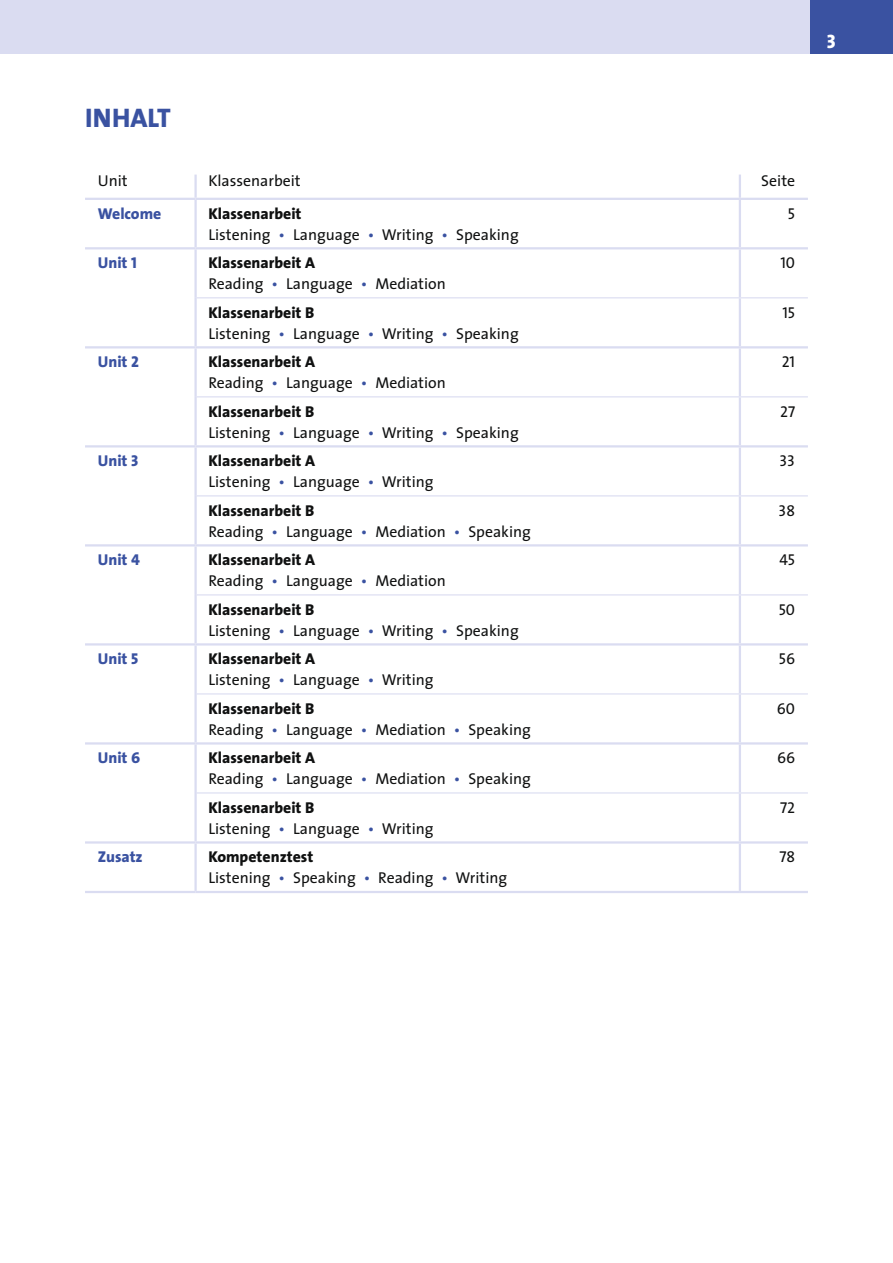
<style>
.page{position:relative;width:893px;height:1263px;background:#fff}
.page>*{position:absolute;margin:0;border:0;box-sizing:border-box;transform-origin:0 0}
.t1{font:700 27px "The Sans CV Extra";color:#3a52a1}
._81_Pagina{font:19.5px "The Sans CV Extra Bold Caps";color:#fff}
.t2{font:15.75px "The Sans CV";color:#101111}
.t3{font:700 15.75px "The Sans CV Extra";color:#101111}
.t4{font:700 15.75px "The Sans CV Extra";color:#3a52a1}
.t5{font:15.75px "The Sans CV Caps";color:#101111}
.s1{color:#3a52a1}
.s2{font-family:"The Sans CV Extra Bold Caps";font-weight:400}
</style>
<div class="page">
<hr style="left:194px;top:175px;width:3px;height:23px;background:#dadcf1">
<hr style="left:85px;top:198px;width:111px;height:2px;background:#dadcf1">
<hr style="left:85px;top:247px;width:111px;height:2px;background:#dadcf1">
<hr style="left:85px;top:346px;width:111px;height:2px;background:#dadcf1">
<hr style="left:85px;top:445px;width:111px;height:2px;background:#dadcf1">
<hr style="left:85px;top:544px;width:111px;height:2px;background:#dadcf1">
<hr style="left:85px;top:643px;width:111px;height:2px;background:#dadcf1">
<hr style="left:85px;top:742px;width:111px;height:2px;background:#dadcf1">
<hr style="left:85px;top:841px;width:111px;height:2px;background:#dadcf1">
<hr style="left:739px;top:175px;width:2px;height:23px;background:#dadcf1">
<hr style="left:196px;top:198px;width:544px;height:2px;background:#dadcf1">
<hr style="left:194px;top:200px;width:3px;height:47px;background:#dadcf1">
<hr style="left:740px;top:198px;width:68px;height:2px;background:#dadcf1">
<hr style="left:739px;top:200px;width:2px;height:47px;background:#dadcf1">
<hr style="left:196px;top:247px;width:544px;height:2px;background:#dadcf1">
<hr style="left:194px;top:249px;width:3px;height:49px;background:#dadcf1">
<hr style="left:740px;top:247px;width:68px;height:2px;background:#dadcf1">
<hr style="left:739px;top:249px;width:2px;height:48px;background:#dadcf1">
<hr style="left:194px;top:298px;width:3px;height:48px;background:#dadcf1">
<hr style="left:739px;top:298px;width:2px;height:48px;background:#dadcf1">
<hr style="left:197px;top:297px;width:543px;height:1px;background:#dadcf1">
<hr style="left:740px;top:297px;width:68px;height:1px;background:#dadcf1">
<hr style="left:196px;top:346px;width:544px;height:2px;background:#dadcf1">
<hr style="left:194px;top:348px;width:3px;height:49px;background:#dadcf1">
<hr style="left:740px;top:346px;width:68px;height:2px;background:#dadcf1">
<hr style="left:739px;top:348px;width:2px;height:48px;background:#dadcf1">
<hr style="left:194px;top:397px;width:3px;height:48px;background:#dadcf1">
<hr style="left:739px;top:397px;width:2px;height:48px;background:#dadcf1">
<hr style="left:197px;top:396px;width:543px;height:1px;background:#dadcf1">
<hr style="left:740px;top:396px;width:68px;height:1px;background:#dadcf1">
<hr style="left:196px;top:445px;width:544px;height:2px;background:#dadcf1">
<hr style="left:194px;top:447px;width:3px;height:49px;background:#dadcf1">
<hr style="left:740px;top:445px;width:68px;height:2px;background:#dadcf1">
<hr style="left:739px;top:447px;width:2px;height:48px;background:#dadcf1">
<hr style="left:194px;top:496px;width:3px;height:48px;background:#dadcf1">
<hr style="left:739px;top:496px;width:2px;height:48px;background:#dadcf1">
<hr style="left:197px;top:495px;width:543px;height:1px;background:#dadcf1">
<hr style="left:740px;top:495px;width:68px;height:1px;background:#dadcf1">
<hr style="left:196px;top:544px;width:544px;height:2px;background:#dadcf1">
<hr style="left:194px;top:546px;width:3px;height:49px;background:#dadcf1">
<hr style="left:740px;top:544px;width:68px;height:2px;background:#dadcf1">
<hr style="left:739px;top:546px;width:2px;height:48px;background:#dadcf1">
<hr style="left:194px;top:595px;width:3px;height:48px;background:#dadcf1">
<hr style="left:739px;top:595px;width:2px;height:48px;background:#dadcf1">
<hr style="left:197px;top:594px;width:543px;height:1px;background:#dadcf1">
<hr style="left:740px;top:594px;width:68px;height:1px;background:#dadcf1">
<hr style="left:196px;top:643px;width:544px;height:2px;background:#dadcf1">
<hr style="left:194px;top:645px;width:3px;height:49px;background:#dadcf1">
<hr style="left:740px;top:643px;width:68px;height:2px;background:#dadcf1">
<hr style="left:739px;top:645px;width:2px;height:48px;background:#dadcf1">
<hr style="left:194px;top:694px;width:3px;height:48px;background:#dadcf1">
<hr style="left:739px;top:694px;width:2px;height:48px;background:#dadcf1">
<hr style="left:197px;top:693px;width:543px;height:1px;background:#dadcf1">
<hr style="left:740px;top:693px;width:68px;height:1px;background:#dadcf1">
<hr style="left:196px;top:742px;width:544px;height:2px;background:#dadcf1">
<hr style="left:194px;top:744px;width:3px;height:49px;background:#dadcf1">
<hr style="left:740px;top:742px;width:68px;height:2px;background:#dadcf1">
<hr style="left:739px;top:744px;width:2px;height:48px;background:#dadcf1">
<hr style="left:194px;top:793px;width:3px;height:48px;background:#dadcf1">
<hr style="left:739px;top:793px;width:2px;height:48px;background:#dadcf1">
<hr style="left:197px;top:792px;width:543px;height:1px;background:#dadcf1">
<hr style="left:740px;top:792px;width:68px;height:1px;background:#dadcf1">
<hr style="left:196px;top:841px;width:544px;height:2px;background:#dadcf1">
<hr style="left:194px;top:843px;width:3px;height:48px;background:#dadcf1">
<hr style="left:740px;top:841px;width:68px;height:2px;background:#dadcf1">
<hr style="left:739px;top:843px;width:2px;height:48px;background:#dadcf1">
<hr style="left:85px;top:891px;width:111px;height:2px;background:#dadcf1">
<hr style="left:196px;top:891px;width:544px;height:2px;background:#dadcf1">
<hr style="left:740px;top:891px;width:68px;height:2px;background:#dadcf1">
<div style="left:810px;top:0;width:83px;height:54px;background:#3a52a1"></div>
<div style="left:0;top:0;width:809px;height:54px;background:#dadcf1"></div>
<p class="t1" style="left:85px;top:95px;width:87px">INHALT</p>
<p class="t2" style="left:98px;top:168px;width:31px">Unit</p>
<p class="t2" style="left:208px;top:168px;width:94px">Klassenarbeit</p>
<p class="t2" style="left:761px;top:168px;width:35px">Seite</p>
<p class="t4" style="left:98px;top:200px;width:65px">Welcome</p>
<p class="t3" style="left:208px;top:200px;width:95px">Klassenarbeit</p>
<p class="t2" style="left:208px;top:221px;width:312px">Listening <span class="s1">•</span> Language <span class="s1">•</span> Writing <span class="s1">•</span> Speaking</p>
<p class="t5" style="left:788px;top:200px;width:9px">5</p>
<p class="t4" style="left:98px;top:250px;width:41px">Unit <span class="s2">1</span></p>
<p class="t3" style="left:208px;top:250px;width:108px">Klassenarbeit A</p>
<p class="t2" style="left:208px;top:271px;width:239px">Reading <span class="s1">•</span> Language <span class="s1">•</span> Mediation</p>
<p class="t5" style="left:780px;top:250px;width:16px">10</p>
<p class="t3" style="left:208px;top:299px;width:108px">Klassenarbeit B</p>
<p class="t2" style="left:208px;top:320px;width:312px">Listening <span class="s1">•</span> Language <span class="s1">•</span> Writing <span class="s1">•</span> Speaking</p>
<p class="t5" style="left:782px;top:299px;width:14px">15</p>
<p class="t4" style="left:98px;top:349px;width:43px">Unit <span class="s2">2</span></p>
<p class="t3" style="left:208px;top:349px;width:108px">Klassenarbeit A</p>
<p class="t2" style="left:208px;top:370px;width:239px">Reading <span class="s1">•</span> Language <span class="s1">•</span> Mediation</p>
<p class="t5" style="left:782px;top:349px;width:15px">21</p>
<p class="t3" style="left:208px;top:398px;width:108px">Klassenarbeit B</p>
<p class="t2" style="left:208px;top:419px;width:312px">Listening <span class="s1">•</span> Language <span class="s1">•</span> Writing <span class="s1">•</span> Speaking</p>
<p class="t5" style="left:780px;top:398px;width:17px">27</p>
<p class="t4" style="left:98px;top:448px;width:42px">Unit <span class="s2">3</span></p>
<p class="t3" style="left:208px;top:448px;width:108px">Klassenarbeit A</p>
<p class="t2" style="left:208px;top:469px;width:227px">Listening <span class="s1">•</span> Language <span class="s1">•</span> Writing</p>
<p class="t5" style="left:779px;top:448px;width:17px">33</p>
<p class="t3" style="left:208px;top:497px;width:108px">Klassenarbeit B</p>
<p class="t2" style="left:208px;top:518px;width:324px">Reading <span class="s1">•</span> Language <span class="s1">•</span> Mediation <span class="s1">•</span> Speaking</p>
<p class="t5" style="left:779px;top:497px;width:18px">38</p>
<p class="t4" style="left:98px;top:547px;width:44px">Unit <span class="s2">4</span></p>
<p class="t3" style="left:208px;top:547px;width:108px">Klassenarbeit A</p>
<p class="t2" style="left:208px;top:568px;width:239px">Reading <span class="s1">•</span> Language <span class="s1">•</span> Mediation</p>
<p class="t5" style="left:779px;top:547px;width:17px">45</p>
<p class="t3" style="left:208px;top:596px;width:108px">Klassenarbeit B</p>
<p class="t2" style="left:208px;top:617px;width:312px">Listening <span class="s1">•</span> Language <span class="s1">•</span> Writing <span class="s1">•</span> Speaking</p>
<p class="t5" style="left:779px;top:596px;width:18px">50</p>
<p class="t4" style="left:98px;top:646px;width:42px">Unit <span class="s2">5</span></p>
<p class="t3" style="left:208px;top:646px;width:108px">Klassenarbeit A</p>
<p class="t2" style="left:208px;top:667px;width:227px">Listening <span class="s1">•</span> Language <span class="s1">•</span> Writing</p>
<p class="t5" style="left:779px;top:646px;width:18px">56</p>
<p class="t3" style="left:208px;top:695px;width:108px">Klassenarbeit B</p>
<p class="t2" style="left:208px;top:716px;width:324px">Reading <span class="s1">•</span> Language <span class="s1">•</span> Mediation <span class="s1">•</span> Speaking</p>
<p class="t5" style="left:777px;top:695px;width:20px">60</p>
<p class="t4" style="left:98px;top:745px;width:44px">Unit <span class="s2">6</span></p>
<p class="t3" style="left:208px;top:745px;width:108px">Klassenarbeit A</p>
<p class="t2" style="left:208px;top:766px;width:324px">Reading <span class="s1">•</span> Language <span class="s1">•</span> Mediation <span class="s1">•</span> Speaking</p>
<p class="t5" style="left:777px;top:745px;width:20px">66</p>
<p class="t3" style="left:208px;top:794px;width:108px">Klassenarbeit B</p>
<p class="t2" style="left:208px;top:815px;width:227px">Listening <span class="s1">•</span> Language <span class="s1">•</span> Writing</p>
<p class="t5" style="left:780px;top:794px;width:17px">72</p>
<p class="t4" style="left:98px;top:844px;width:46px">Zusatz</p>
<p class="t3" style="left:208px;top:844px;width:106px">Kompetenztest</p>
<p class="t2" style="left:208px;top:865px;width:300px">Listening <span class="s1">•</span> Speaking <span class="s1">•</span> Reading <span class="s1">•</span> Writing</p>
<p class="t5" style="left:779px;top:844px;width:17px">78</p>
<p class="_81_Pagina" style="left:827px;top:25px;width:10px">3</p>
</div>
